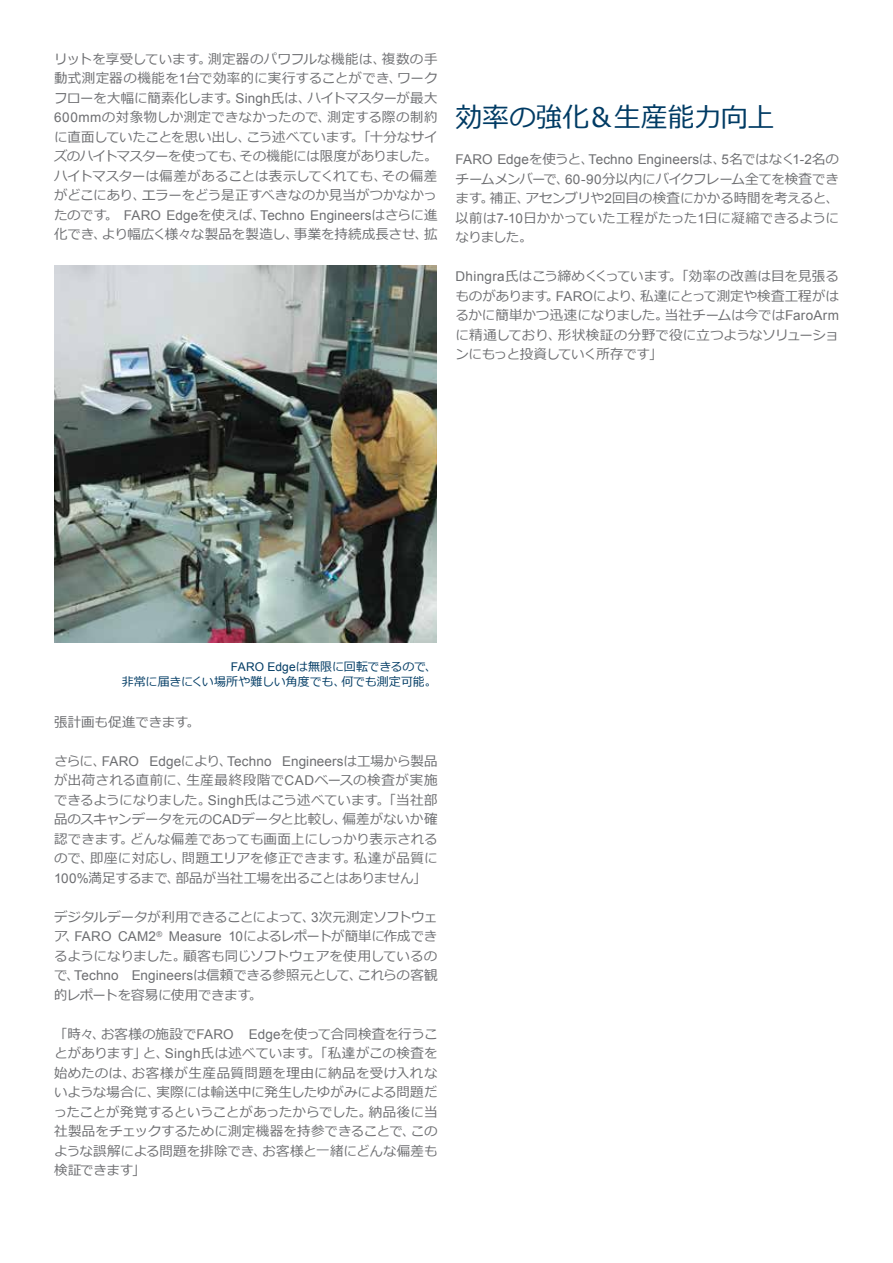
<style>
.page{position:relative;width:893px;height:1263px;background:#fff}
.page>*{position:absolute;margin:0;border:0;box-sizing:border-box;transform-origin:0 0}
.t1{font:27px "Meiryo";letter-spacing:-.01em;color:#003b64}
.t2{font:13.5px/19.5px "Meiryo";letter-spacing:-.01em;color:#6d6e71;text-align:justify}
.t3{font:13.5px "Arial";letter-spacing:.005em;color:#6d6e71}
.t4{font:12px/14.4px "Meiryo";letter-spacing:-.015em;color:#003b64;text-align:right}
.s1{font-family:"Arial"}
.s2{font-family:"Meiryo"}
</style>
<div class="page">
<img style="left:54px;top:266px;width:383px;height:376px">
<p class="t2" style="left:54px;top:50px;width:385px">リットを享受しています。測定器のパワフルな機能は、複数の手動式測定器の機能を<span class="s1">1</span>台で効率的に実行することができ、ワークフローを大幅に簡素化します。<span class="s1">Singh</span>氏は、ハイトマスターが最大<span class="s1">600mm</span>の対象物しか測定できなかったので、測定する際の制約に直面していたことを思い出し、こう述べています。「十分なサイズのハイトマスターを使っても、その機能には限度がありました。ハイトマスターは偏差があることは表示してくれても、その偏差がどこにあり、エラーをどう是正すべきなのか見当がつかなかっ</p>
<p class="t3" style="left:54px;top:206px;width:385px"><span class="s2">たのです。</span> FARO Edge<span class="s2">を使えば、</span>Techno Engineers<span class="s2">はさらに進</span></p>
<p class="t2" style="left:54px;top:225px;width:385px">化でき、より幅広く様々な製品を製造し、事業を持続成長させ、拡</p>
<h1 class="t1" style="left:455px;top:98px;width:320px">効率の強化＆生産能力向上</h1>
<p class="t3" style="left:455px;top:151px;width:385px">FARO Edge<span class="s2">を使うと、</span>Techno Engineers<span class="s2">は、</span>5<span class="s2">名ではなく</span>1-2<span class="s2">名の</span></p>
<p class="t2" style="left:455px;top:170px;width:385px">チームメンバーで、<span class="s1">60-90</span>分以内にバイクフレーム全てを検査できます。補正、アセンブリや<span class="s1">2</span>回目の検査にかかる時間を考えると、以前は<span class="s1">7-10</span>日かかっていた工程がたった<span class="s1">1</span>日に凝縮できるようになりました。</p>
<p class="t2" style="left:455px;top:267px;width:385px"><span class="s1">Dhingra</span>氏はこう締めくくっています。「効率の改善は目を見張るものがあります。<span class="s1">FARO</span>により、私達にとって測定や検査工程がはるかに簡単かつ迅速になりました。当社チームは今では<span class="s1">FaroArm</span>に精通しており、形状検証の分野で役に立つようなソリューションにもっと投資していく所存です」</p>
<p class="t4" style="left:122px;top:660px;width:317px"><span class="s1">FARO Edge</span>は無限に回転できるので、<br>非常に届きにくい場所や難しい角度でも、何でも測定可能。</p>
<p class="t2" style="left:54px;top:713px;width:147px">張計画も促進できます。</p>
<p class="t3" style="left:54px;top:752px;width:385px"><span class="s2">さらに、</span>FARO Edge<span class="s2">により、</span>Techno Engineers<span class="s2">は工場から製品</span></p>
<p class="t2" style="left:54px;top:771px;width:385px">が出荷される直前に、生産最終段階で<span class="s1">CAD</span>ベースの検査が実施できるようになりました。<span class="s1">Singh</span>氏はこう述べています。「当社部品のスキャンデータを元の<span class="s1">CAD</span>データと比較し、偏差がないか確認できます。どんな偏差であっても画面上にしっかり表示されるので、即座に対応し、問題エリアを修正できます。私達が品質に<span class="s1">100%</span>満足するまで、部品が当社工場を出ることはありません」</p>
<p class="t2" style="left:54px;top:908px;width:385px">デジタルデータが利用できることによって、<span class="s1">3</span>次元測定ソフトウェア、<span class="s1">FARO CAM2</span><sup>®</sup> <span class="s1">Measure 10</span>によるレポートが簡単に作成できるようになりました。顧客も同じソフトウェアを使用しているので、<span class="s1">Techno Engineers</span>は信頼できる参照元として、これらの客観的レポートを容易に使用できます。</p>
<p class="t2" style="left:54px;top:1025px;width:385px">「時々、お客様の施設で<span class="s1">FARO Edge</span>を使って合同検査を行うことがあります」と、<span class="s1">Singh</span>氏は述べています。「私達がこの検査を始めたのは、お客様が生産品質問題を理由に納品を受け入れないような場合に、実際には輸送中に発生したゆがみによる問題だったことが発覚するということがあったからでした。納品後に当社製品をチェックするために測定機器を持参できることで、このような誤解による問題を排除でき、お客様と一緒にどんな偏差も検証できます」</p>
</div>
